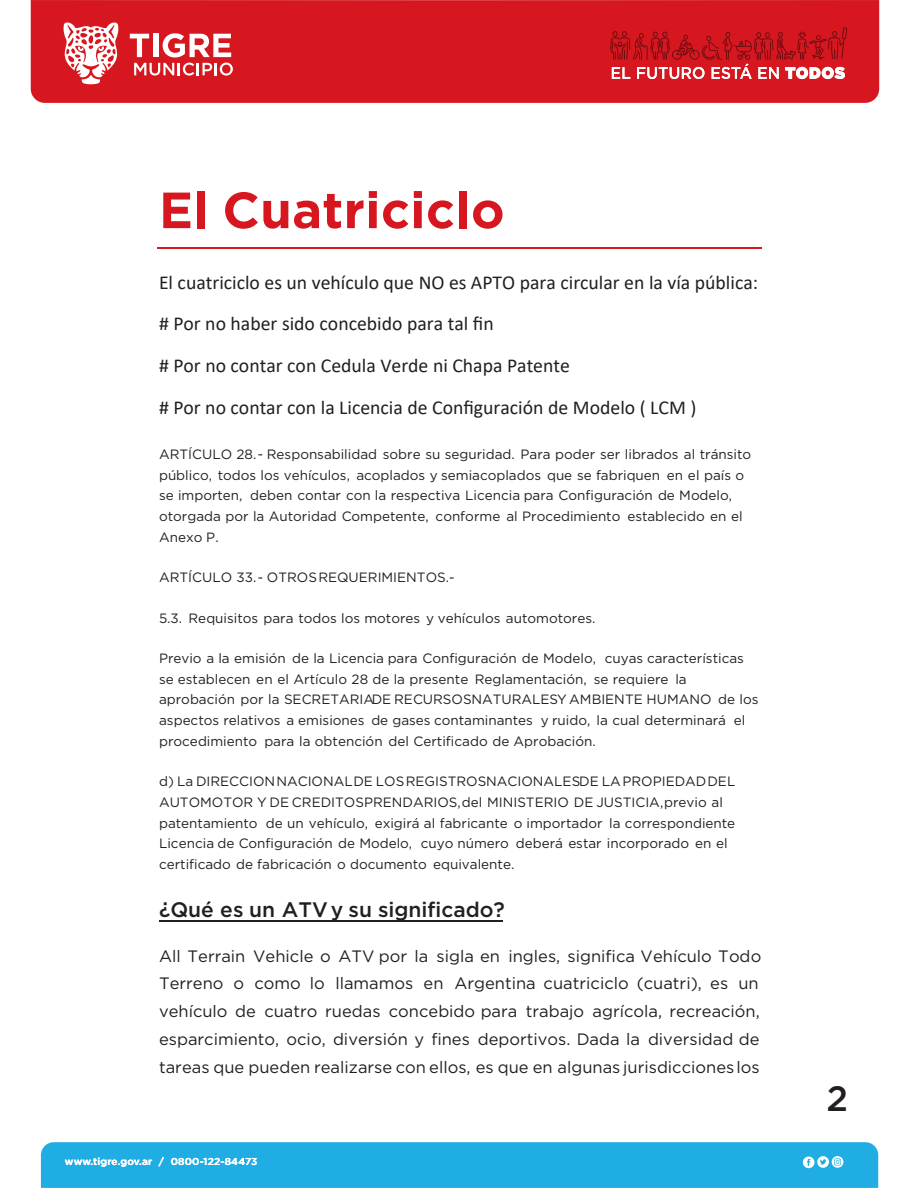
<style>
.page{position:relative;width:918px;height:1188px;background:#fff}
.page>*{position:absolute;margin:0;border:0;box-sizing:border-box;transform-origin:0 0}
.t1{font:700 50.85px "Gotham";letter-spacing:.005em;color:#d7171f}
.t2{font:500 35.25px "Gotham";color:#231f20}
.t3{font:500 21px "Gotham";color:#231f20}
.t4{font:19.8px/41.8px "Calibri";color:#231f20}
.t5{font:16.5px/27.8px "Gotham";color:#231f20}
.t6{font:13.5px/20.7px "Gotham";color:#231f20}
.t7{font:500 10.05px "Gotham";letter-spacing:.02em;color:#fff}
</style>
<div class="page">
<hr style="left:157px;top:247px;width:604px;height:2px;background:#d7171f">
<hr style="left:159px;top:920px;width:344px;height:2px;background:#231f20">
<div style="left:31px;top:0;width:848px;height:103px;background:#d7171f"></div>
<svg style="left:63px;top:22px;width:55px;height:62px"></svg>
<svg style="left:130px;top:33px;width:103px;height:43px"></svg>
<div style="left:41px;top:1142px;width:837px;height:46px;background:#1fade4"></div>
<svg style="left:610px;top:27px;width:237px;height:52px;background:#cf2e35"></svg>
<h1 class="t1" style="left:159px;top:176px;width:347px">El Cuatriciclo</h1>
<h3 class="t4" style="left:159px;top:261px;width:601px">El cuatriciclo es un vehículo que NO es APTO para circular en la vía pública: # Por no haber sido concebido para tal fin<br># Por no contar con Cedula Verde ni Chapa Patente<br># Por no contar con la Licencia de Configuración de Modelo ( LCM )</h3>
<p class="t6" style="left:159px;top:444px;width:594px">ARTÍCULO 28. Responsabilidad sobre su seguridad. Para poder ser librados al tránsito público, todos los vehículos, acoplados y semiacoplados que se fabriquen en el país o se importen, deben contar con la respectiva Licencia para Configuración de Modelo, otorgada por la Autoridad Competente, conforme al Procedimiento establecido en el Anexo P.</p>
<p class="t6" style="left:159px;top:567px;width:291px">ARTÍCULO 33. OTROSREQUERIMIENTOS.</p>
<p class="t6" style="left:159px;top:607px;width:438px">5.3. Requisitos para todos los motores y vehículos automotores.</p>
<p class="t6" style="left:159px;top:648px;width:601px">Previo a la emisión de la Licencia para Configuración de Modelo, cuyas características se establecen en el Artículo 28 de la presente Reglamentación, se requiere la aprobación por la SECRETARIADE RECURSOSNATURALESY AMBIENTE HUMANO de los aspectos relativos a emisiones de gases contaminantes y ruido, la cual determinará el procedimiento para la obtención del Certificado de Aprobación.</p>
<p class="t6" style="left:159px;top:771px;width:578px">d) La DIRECCIONNACIONALDE LOSREGISTROSNACIONALESDE LAPROPIEDADDEL AUTOMOTOR Y DE CREDITOSPRENDARIOS,del MINISTERIO DE JUSTICIA,previo al patentamiento de un vehículo, exigirá al fabricante o importador la correspondiente Licencia de Configuración de Modelo, cuyo número deberá estar incorporado en el certificado de fabricación o documento equivalente.</p>
<h3 class="t3" style="left:159px;top:896px;width:347px">¿Qué es un ATVy su significado?</h3>
<p class="t5" style="left:159px;top:942px;width:604px">All Terrain Vehicle o ATV por la sigla en ingles, significa Vehículo Todo Terreno o como lo llamamos en Argentina cuatriciclo (cuatri), es un vehículo de cuatro ruedas concebido para trabajo agrícola, recreación, esparcimiento, ocio, diversión y fines deportivos. Dada la diversidad de tareas que pueden realizarse con ellos, es que en algunas jurisdicciones los</p>
<p class="t7" style="left:65px;top:1155px;width:194px">www.tigre.gov.ar / 0800-122-84473</p>
<h2 class="t2" style="left:826px;top:1075px;width:23px">2</h2>
</div>
